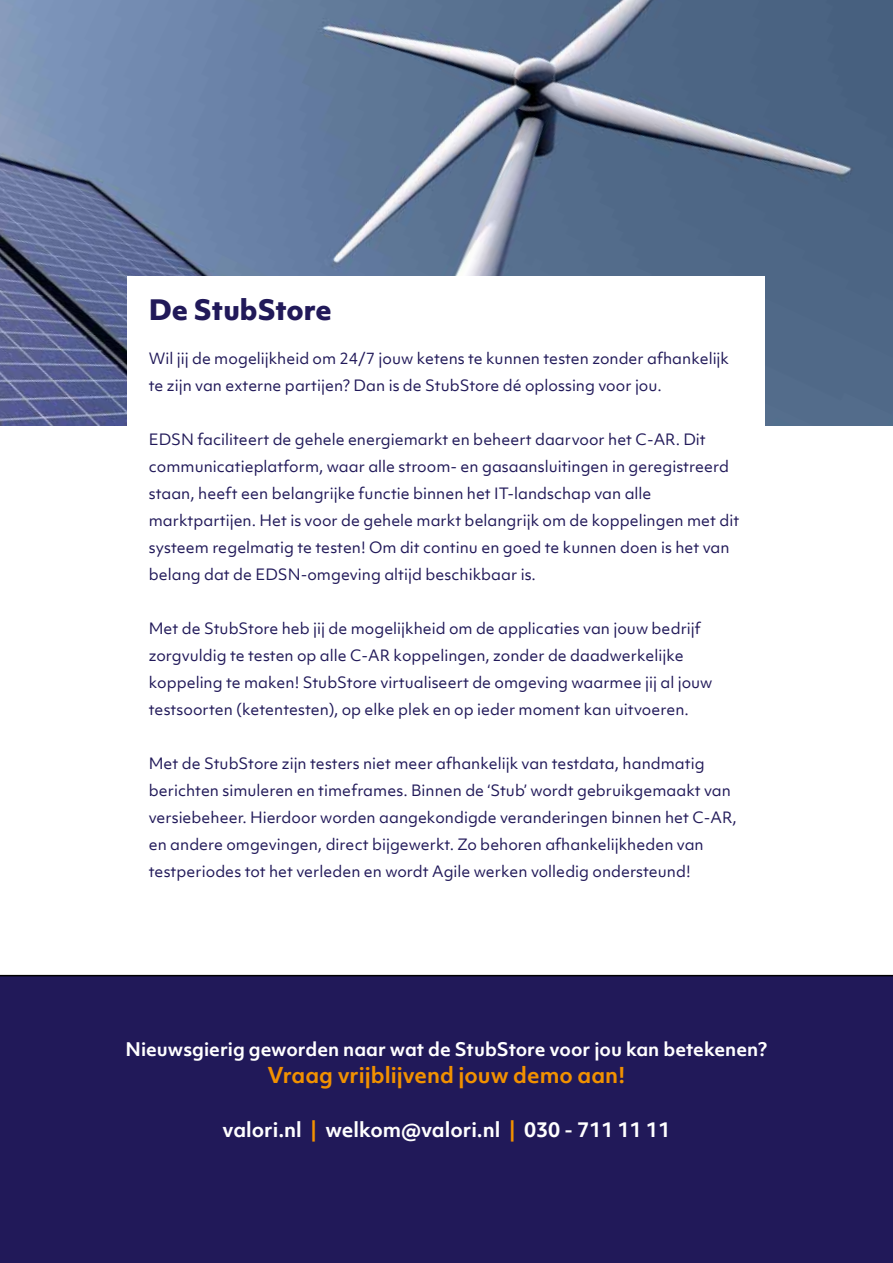
<style>
.page{position:relative;width:893px;height:1263px;background:#fff}
.page>*{position:absolute;margin:0;border:0;box-sizing:border-box;transform-origin:0 0}
.t1{font:800 27px "Objektiv Mk 1";letter-spacing:-.005em;color:#211959}
.t2{font:700 21px "Objektiv Mk 1";color:#f29100}
.t3{font:700 19.5px "Objektiv Mk 1";color:#fff}
.t4{font:700 18px "Objektiv Mk 1";color:#fff}
.t5{font:15px/27px "Objektiv Mk 1";color:#211959}
.s1{color:#f29100}
</style>
<div class="page">
<img style="left:0;top:0;width:893px;height:425px">
<div style="left:0;top:975px;width:893px;height:288px;background:#211959"></div>
<div style="left:128px;top:276px;width:637px;height:668px;background:#fff"></div>
<h1 class="t1" style="left:149px;top:290px;width:184px">De StubStore</h1>
<p class="t5" style="left:149px;top:344px;width:582px">Wil jij de mogelijkheid om 24/7 jouw ketens te kunnen testen zonder afhankelijk te zijn van externe partijen? Dan is de StubStore dé oplossing voor jou.</p>
<p class="t5" style="left:149px;top:425px;width:592px">EDSN faciliteert de gehele energiemarkt en beheert daarvoor het C-AR. Dit communicatieplatform, waar alle stroom- en gasaansluitingen in geregistreerd staan, heeft een belangrijke functie binnen het IT-landschap van alle marktpartijen. Het is voor de gehele markt belangrijk om de koppelingen met dit systeem regelmatig te testen! Om dit continu en goed te kunnen doen is het van belang dat de EDSN-omgeving altijd beschikbaar is.</p>
<p class="t5" style="left:149px;top:614px;width:565px">Met de StubStore heb jij de mogelijkheid om de applicaties van jouw bedrijf zorgvuldig te testen op alle C-AR koppelingen, zonder de daadwerkelijke koppeling te maken! StubStore virtualiseert de omgeving waarmee jij al jouw testsoorten (ketentesten), op elke plek en op ieder moment kan uitvoeren.</p>
<p class="t5" style="left:149px;top:749px;width:589px">Met de StubStore zijn testers niet meer afhankelijk van testdata, handmatig berichten simuleren en timeframes. Binnen de ‘Stub’ wordt gebruikgemaakt van versiebeheer. Hierdoor worden aangekondigde veranderingen binnen het C-AR, en andere omgevingen, direct bijgewerkt. Zo behoren afhankelijkheden van testperiodes tot het verleden en wordt Agile werken volledig ondersteund!</p>
<p class="t4" style="left:126px;top:1036px;width:643px">Nieuwsgierig geworden naar wat de StubStore voor jou kan betekenen?</p>
<h2 class="t2" style="left:267px;top:1060px;width:360px">Vraag vrijblijvend jouw demo aan!</h2>
<h3 class="t3" style="left:223px;top:1116px;width:449px">valori.nl <span class="s1">|</span> welkom@valori.nl <span class="s1">|</span> 030 - 711 11 11</h3>
</div>
